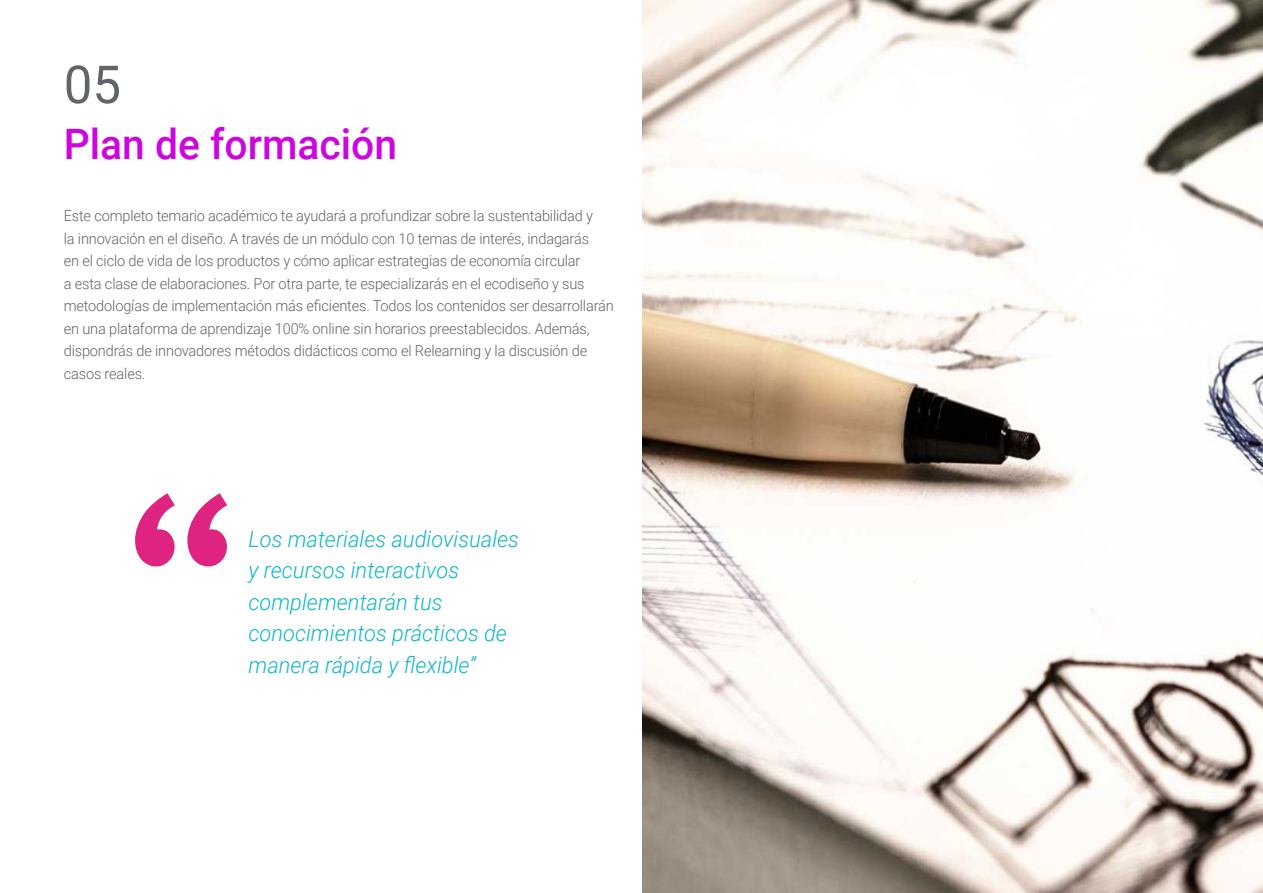
<style>
.page{position:relative;width:1263px;height:893px;background:#fff}
.page>*{position:absolute;margin:0;border:0;box-sizing:border-box;transform-origin:0 0}
.t1{font:52.5px "Roboto";color:#61646a}
.t2{font:500 42px "Roboto";color:#cd06df}
.t3{font:italic 300 22.5px/31.5px "Roboto";color:#0fb6cf}
.t4{font:300 15px/22.5px "Roboto";letter-spacing:-.01em;color:#61646a}
</style>
<div class="page">
<svg style="left:135px;top:493px;width:92px;height:73px"></svg>
<img style="left:642px;top:0;width:621px;height:893px">
<h1 class="t1" style="left:64px;top:48px;width:59px">05</h1>
<h2 class="t2" style="left:64px;top:115px;width:335px">Plan de formación</h2>
<p class="t4" style="left:64px;top:204px;width:551px">Este completo temario académico te ayudará a profundizar sobre la sustentabilidad y<br>la innovación en el diseño. A través de un módulo con 10 temas de interés, indagarás<br>en el ciclo de vida de los productos y cómo aplicar estrategias de economía circular<br>a esta clase de elaboraciones. Por otra parte, te especializarás en el ecodiseño y sus metodologías de implementación más eficientes. Todos los contenidos ser desarrollarán en una plataforma de aprendizaje 100% online sin horarios preestablecidos. Además, dispondrás de innovadores métodos didácticos como el Relearning y la discusión de casos reales.</p>
<h3 class="t3" style="left:248px;top:522px;width:272px">Los materiales audiovisuales y recursos interactivos complementarán tus conocimientos prácticos de manera rápida y flexible”</h3>
</div>
